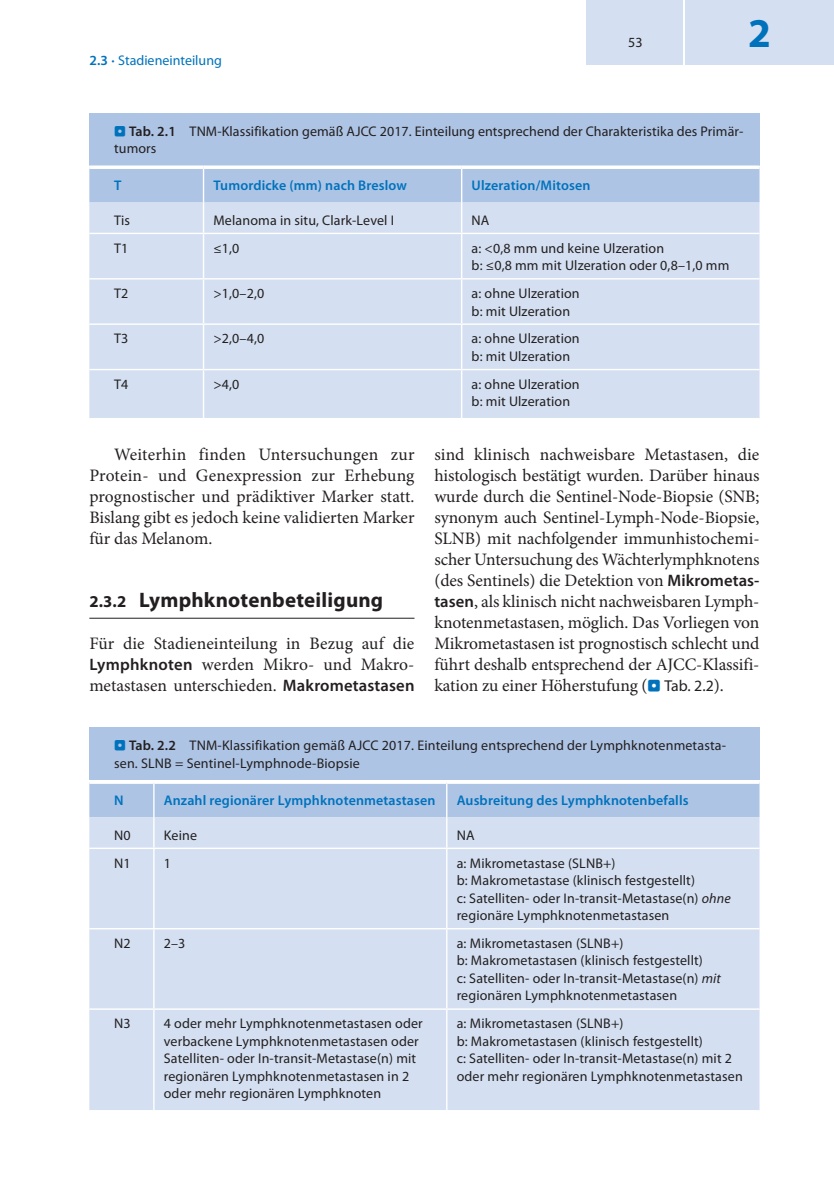
<style>
.page{position:relative;width:834px;height:1191px;background:#fff}
.page>*{position:absolute;margin:0;border:0;box-sizing:border-box;transform-origin:0 0}
.t1{font:41.12px "Myriad Pro Bold 5";color:#0072bc}
.t2{font:700 21px "Myriad Pro";letter-spacing:.01em;color:#231f20}
.t3{font:17.5px/21px "Minion Pro";letter-spacing:-.005em;color:#231f20;text-align:justify}
.t4{font:14px/17.5px "Myriad Pro";letter-spacing:.01em;color:#231f20}
.t5{font:600 14px "Myriad Pro";letter-spacing:.01em;color:#0072bc}
.t6{font:14px "Myriad Pro";color:#0072bc}
.s1{font-weight:600}
.s2{font-family:"Blik Buttons";color:#0072bc}
.s3{font-size:16.62px}
.s4{font-family:"Myriad Pro";font-weight:600;font-size:16.62px}
.s5{font-family:"Blik Buttons";font-size:15.75px;color:#0072bc}
.s6{font-family:"Myriad Pro";font-size:15.75px}
.s7{font-style:italic}
</style>
<div class="page">
<div style="left:685px;top:0;width:148px;height:64px;background:#d4e0f1"></div>
<div style="left:585px;top:0;width:97px;height:64px;background:#d4e0f1"></div>
<hr style="left:89px;top:618px;width:325px;height:1px;background:#231f20">
<div style="left:89px;top:113px;width:670px;height:52px;background:#adc4e5"></div>
<div style="left:89px;top:169px;width:670px;height:33px;background:#adc4e5"></div>
<div style="left:89px;top:202px;width:670px;height:216px;background:#d4e0f1"></div>
<svg style="left:89px;top:165px;width:114px;height:4px"></svg>
<svg style="left:203px;top:165px;width:258px;height:4px"></svg>
<svg style="left:461px;top:165px;width:298px;height:4px"></svg>
<hr style="left:203px;top:169px;width:1px;height:33px;background:#fff">
<hr style="left:461px;top:169px;width:1px;height:33px;background:#fff">
<hr style="left:203px;top:202px;width:1px;height:31px;background:#fff">
<hr style="left:461px;top:202px;width:1px;height:31px;background:#fff">
<hr style="left:89px;top:233px;width:114px;height:1px;background:#fff">
<hr style="left:203px;top:233px;width:258px;height:1px;background:#fff">
<hr style="left:203px;top:234px;width:1px;height:44px;background:#fff">
<hr style="left:461px;top:233px;width:298px;height:1px;background:#fff">
<hr style="left:461px;top:234px;width:1px;height:44px;background:#fff">
<hr style="left:89px;top:278px;width:114px;height:1px;background:#fff">
<hr style="left:203px;top:278px;width:258px;height:1px;background:#fff">
<hr style="left:203px;top:279px;width:1px;height:44px;background:#fff">
<hr style="left:461px;top:278px;width:298px;height:1px;background:#fff">
<hr style="left:461px;top:279px;width:1px;height:44px;background:#fff">
<hr style="left:89px;top:323px;width:114px;height:2px;background:#fff">
<hr style="left:203px;top:323px;width:258px;height:2px;background:#fff">
<hr style="left:203px;top:325px;width:1px;height:44px;background:#fff">
<hr style="left:461px;top:323px;width:298px;height:2px;background:#fff">
<hr style="left:461px;top:325px;width:1px;height:44px;background:#fff">
<hr style="left:89px;top:369px;width:114px;height:1px;background:#fff">
<hr style="left:203px;top:369px;width:258px;height:1px;background:#fff">
<hr style="left:203px;top:370px;width:1px;height:48px;background:#fff">
<hr style="left:461px;top:369px;width:298px;height:1px;background:#fff">
<hr style="left:461px;top:370px;width:1px;height:48px;background:#fff">
<div style="left:89px;top:727px;width:670px;height:53px;background:#adc4e5"></div>
<div style="left:89px;top:784px;width:670px;height:33px;background:#adc4e5"></div>
<div style="left:89px;top:817px;width:670px;height:293px;background:#d4e0f1"></div>
<hr style="left:153px;top:784px;width:1px;height:33px;background:#fff">
<hr style="left:446px;top:784px;width:1px;height:33px;background:#fff">
<hr style="left:153px;top:817px;width:1px;height:30px;background:#fff">
<hr style="left:446px;top:817px;width:1px;height:30px;background:#fff">
<hr style="left:89px;top:847px;width:65px;height:2px;background:#fff">
<hr style="left:154px;top:847px;width:292px;height:2px;background:#fff">
<hr style="left:153px;top:849px;width:1px;height:79px;background:#fff">
<hr style="left:446px;top:847px;width:313px;height:2px;background:#fff">
<hr style="left:446px;top:849px;width:1px;height:79px;background:#fff">
<hr style="left:89px;top:928px;width:65px;height:1px;background:#fff">
<hr style="left:154px;top:928px;width:292px;height:1px;background:#fff">
<hr style="left:153px;top:929px;width:1px;height:79px;background:#fff">
<hr style="left:446px;top:928px;width:313px;height:1px;background:#fff">
<hr style="left:446px;top:929px;width:1px;height:79px;background:#fff">
<hr style="left:89px;top:1008px;width:65px;height:1px;background:#fff">
<hr style="left:154px;top:1008px;width:292px;height:1px;background:#fff">
<hr style="left:153px;top:1009px;width:1px;height:101px;background:#fff">
<hr style="left:446px;top:1008px;width:313px;height:1px;background:#fff">
<hr style="left:446px;top:1009px;width:1px;height:101px;background:#fff">
<p class="t6" style="left:89px;top:51px;width:134px"><span class="s1">2.3 ·</span> Stadieneinteilung</p>
<p class="t4" style="left:628px;top:33px;width:16px">53</p>
<h1 class="t1" style="left:748px;top:6px;width:24px">2</h1>
<p class="t4" style="left:114px;top:122px;width:629px"><span class="s2">.</span> <span class="s1">Tab. 2.1</span> TNM-Klassifikation gemäß AJCC 2017. Einteilung entsprechend der Charakteristika des Primär&shy;tumors</p>
<p class="t5" style="left:114px;top:176px;width:9px">T</p>
<p class="t5" style="left:213px;top:176px;width:195px">Tumordicke (mm) nach Breslow</p>
<p class="t5" style="left:471px;top:176px;width:120px">Ulzeration/Mitosen</p>
<p class="t4" style="left:114px;top:211px;width:17px">Tis</p>
<p class="t4" style="left:213px;top:211px;width:182px">Melanoma in situ, Clark-Level I</p>
<p class="t4" style="left:471px;top:211px;width:19px">NA</p>
<p class="t4" style="left:114px;top:239px;width:16px">T1</p>
<p class="t4" style="left:213px;top:239px;width:28px">≤1,0</p>
<p class="t4" style="left:471px;top:239px;width:259px">a: &lt;0,8 mm und keine Ulzeration<br>b: ≤0,8 mm mit Ulzeration oder 0,8–1,0 mm</p>
<p class="t4" style="left:114px;top:284px;width:16px">T2</p>
<p class="t4" style="left:213px;top:284px;width:52px">&gt;1,0–2,0</p>
<p class="t4" style="left:471px;top:284px;width:110px">a: ohne Ulzeration b: mit Ulzeration</p>
<p class="t4" style="left:114px;top:330px;width:16px">T3</p>
<p class="t4" style="left:213px;top:330px;width:52px">&gt;2,0–4,0</p>
<p class="t4" style="left:471px;top:330px;width:110px">a: ohne Ulzeration b: mit Ulzeration</p>
<p class="t4" style="left:114px;top:375px;width:16px">T4</p>
<p class="t4" style="left:213px;top:375px;width:28px">&gt;4,0</p>
<p class="t4" style="left:471px;top:375px;width:110px">a: ohne Ulzeration b: mit Ulzeration</p>
<p class="t3" style="left:89px;top:444px;width:327px;text-indent:25px">Weiterhin finden Untersuchungen zur Protein- und Genexpression zur Erhebung prognostischer und prädiktiver Marker statt.<br>Bislang gibt es jedoch keine validierten Marker für das Melanom.</p>
<h2 class="t2" style="left:89px;top:586px;width:295px"><span class="s3">2.3.2</span> Lymphknotenbeteiligung</h2>
<p class="t3" style="left:89px;top:633px;width:326px">Für die Stadieneinteilung in Bezug auf die <span class="s4">Lymphknoten</span> werden Mikro- und Makro&shy;metastasen unterschieden. <span class="s4">Makrometastasen</span></p>
<p class="t3" style="left:434px;top:444px;width:327px">sind klinisch nachweisbare Metastasen, die histologisch bestätigt wurden. Darüber hinaus wurde durch die Sentinel-Node-Biopsie (SNB; synonym auch Sentinel-Lymph-Node-Biopsie, SLNB) mit nachfolgender immunhistochemi&shy;scher Untersuchung des Wächterlymphknotens (des Sentinels) die Detektion von <span class="s4">Mikrometas&shy;tasen</span>, als klinisch nicht nachweisbaren Lymph&shy;knotenmetastasen, möglich. Das Vorliegen von Mikrometastasen ist prognostisch schlecht und führt deshalb entsprechend der AJCC-Klassifi&shy;kation zu einer Höherstufung (<span class="s5">.</span> <span class="s6">Tab. 2.2</span>).</p>
<p class="t4" style="left:114px;top:737px;width:613px"><span class="s2">.</span> <span class="s1">Tab. 2.2</span> TNM-Klassifikation gemäß AJCC 2017. Einteilung entsprechend der Lymphknotenmetasta&shy;sen. SLNB = Sentinel-Lymphnode-Biopsie</p>
<p class="t5" style="left:114px;top:791px;width:11px">N</p>
<p class="t5" style="left:164px;top:791px;width:273px">Anzahl regionärer Lymphknotenmetastasen</p>
<p class="t5" style="left:456px;top:791px;width:233px">Ausbreitung des Lymphknotenbefalls</p>
<p class="t4" style="left:114px;top:826px;width:18px">N0</p>
<p class="t4" style="left:164px;top:826px;width:35px">Keine</p>
<p class="t4" style="left:456px;top:826px;width:19px">NA</p>
<p class="t4" style="left:114px;top:854px;width:18px">N1</p>
<p class="t4" style="left:164px;top:854px;width:9px">1</p>
<p class="t4" style="left:456px;top:854px;width:275px">a: Mikrometastase (SLNB+)<br>b: Makrometastase (klinisch festgestellt)<br>c: Satelliten- oder In-transit-Metastase(n) <span class="s7">ohne </span>regionäre Lymphknotenmetastasen</p>
<p class="t4" style="left:114px;top:934px;width:18px">N2</p>
<p class="t4" style="left:164px;top:934px;width:23px">2–3</p>
<p class="t4" style="left:456px;top:934px;width:266px">a: Mikrometastasen (SLNB+)<br>b: Makrometastasen (klinisch festgestellt)<br>c: Satelliten- oder In-transit-Metastase(n) <span class="s7">mit </span>regionären Lymphknotenmetastasen</p>
<p class="t4" style="left:114px;top:1014px;width:18px">N3</p>
<p class="t4" style="left:164px;top:1014px;width:260px">4 oder mehr Lymphknotenmetastasen oder verbackene Lymphknotenmetastasen oder Satelliten- oder In-transit-Metastase(n) mit regionären Lymphknotenmetastasen in 2 oder mehr regionären Lymphknoten</p>
<p class="t4" style="left:456px;top:1014px;width:287px">a: Mikrometastasen (SLNB+)<br>b: Makrometastasen (klinisch festgestellt)<br>c: Satelliten- oder In-transit-Metastase(n) mit 2 oder mehr regionären Lymphknotenmetastasen</p>
</div>
